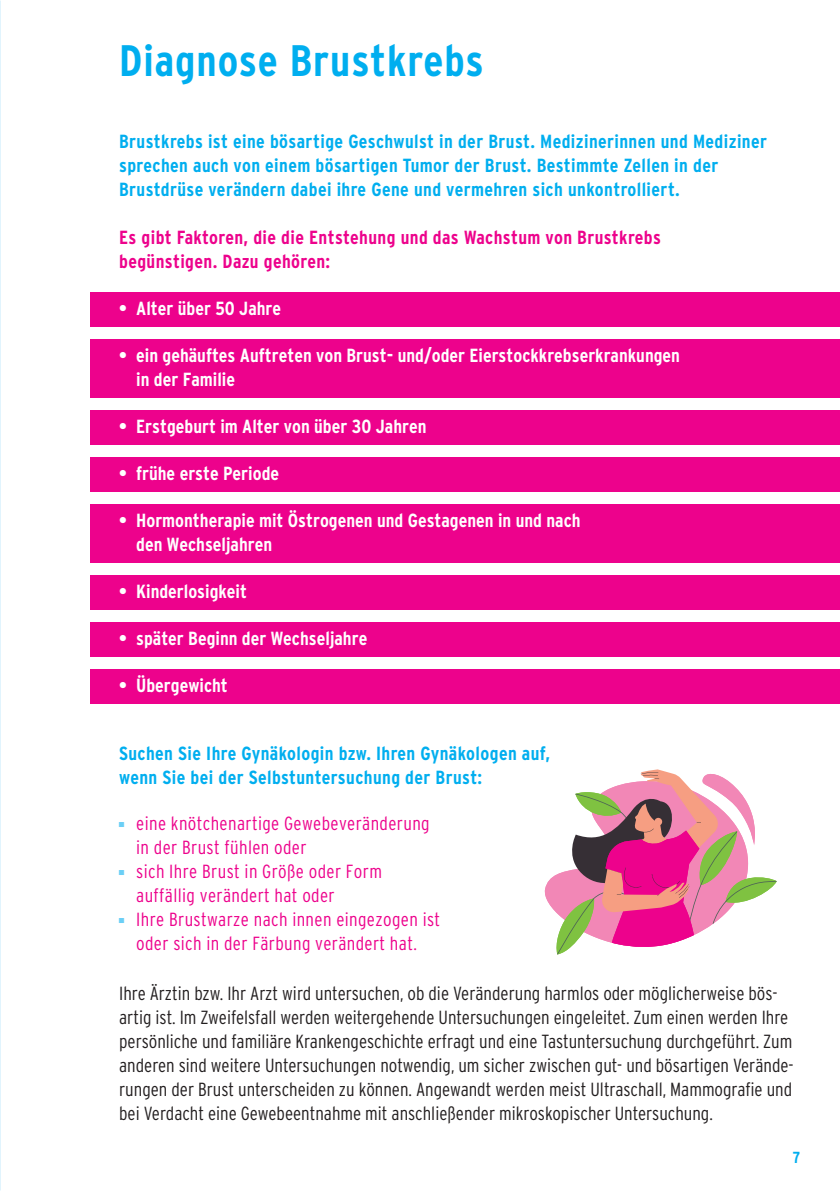
<style>
.page{position:relative;width:840px;height:1191px;background:#fff}
.page>*{position:absolute;margin:0;border:0;box-sizing:border-box;transform-origin:0 0}
.t1{font:700 condensed 44px "Interstate";letter-spacing:.02em;color:#00aeef}
.t2{font:300 condensed 19px/24px "Interstate";color:#231f20}
.t3{font:700 condensed 19px/24px "Interstate";letter-spacing:.02em;color:#00aeef}
.t4{font:700 condensed 19px/24px "Interstate";color:#fff}
.t5{font:300 condensed 19px/24px "Interstate";letter-spacing:.02em;color:#ed028c}
.t6{font:700 condensed 19px/24px "Interstate";letter-spacing:.02em;color:#ed028c}
.t7{font:700 condensed 16px "Interstate";color:#00aeef}
</style>
<div class="page">
<img style="left:0;top:0;width:1px;height:1191px">
<div style="left:91px;top:292px;width:748px;height:34px;background:#ed028c"></div>
<div style="left:91px;top:339px;width:748px;height:58px;background:#ed028c"></div>
<div style="left:91px;top:410px;width:748px;height:34px;background:#ed028c"></div>
<div style="left:91px;top:457px;width:748px;height:34px;background:#ed028c"></div>
<div style="left:91px;top:504px;width:748px;height:58px;background:#ed028c"></div>
<div style="left:91px;top:575px;width:748px;height:34px;background:#ed028c"></div>
<div style="left:91px;top:622px;width:748px;height:34px;background:#ed028c"></div>
<div style="left:91px;top:669px;width:748px;height:34px;background:#ed028c"></div>
<svg style="left:544px;top:769px;width:232px;height:185px"></svg>
<h1 class="t1" style="left:119px;top:33px;width:366px">Diagnose Brustkrebs</h1>
<p class="t3" style="left:119px;top:129px;width:649px">Brustkrebs ist eine bösartige Geschwulst in der Brust. Medizinerinnen und Mediziner sprechen auch von einem bösartigen Tumor der Brust. Bestimmte Zellen in der<br>Brustdrüse verändern dabei ihre Gene und vermehren sich unkontrolliert.</p>
<p class="t6" style="left:119px;top:225px;width:543px">Es gibt Faktoren, die die Entstehung und das Wachstum von Brustkrebs begünstigen. Dazu gehören:</p>
<p class="t4" style="left:119px;top:296px;width:163px">• Alter über 50 Jahre</p>
<p class="t4" style="left:136px;top:343px;width:545px;text-indent:-17px">• ein gehäuftes Auftreten von Brust- und/oder Eierstockkrebserkrankungen in der Familie</p>
<p class="t4" style="left:119px;top:414px;width:309px">• Erstgeburt im Alter von über 30 Jahren</p>
<p class="t4" style="left:119px;top:461px;width:161px">• frühe erste Periode</p>
<p class="t4" style="left:136px;top:508px;width:445px;text-indent:-17px">• Hormontherapie mit Östrogenen und Gestagenen in und nach den Wechseljahren</p>
<p class="t4" style="left:119px;top:579px;width:129px">• Kinderlosigkeit</p>
<p class="t4" style="left:119px;top:626px;width:249px">• später Beginn der Wechseljahre</p>
<p class="t4" style="left:119px;top:673px;width:110px">• Übergewicht</p>
<p class="t3" style="left:119px;top:741px;width:432px">Suchen Sie Ihre Gynäkologin bzw. Ihren Gynäkologen auf, wenn Sie bei der Selbstuntersuchung der Brust:</p>
<p class="t5" style="left:136px;top:811px;width:305px">eine knötchenartige Gewebeveränderung in der Brust fühlen oder<br>sich Ihre Brust in Größe oder Form auffällig verändert hat oder<br>Ihre Brustwarze nach innen eingezogen ist oder sich in der Färbung verändert hat.</p>
<p class="t2" style="left:119px;top:981px;width:675px">Ihre Ärztin bzw. Ihr Arzt wird untersuchen, ob die Veränderung harmlos oder möglicherweise bös&shy;artig ist. Im Zweifelsfall werden weitergehende Untersuchungen eingeleitet. Zum einen werden Ihre persönliche und familiäre Krankengeschichte erfragt und eine Tastuntersuchung durchgeführt. Zum anderen sind weitere Untersuchungen notwendig, um sicher zwischen gut- und bösartigen Verände&shy;rungen der Brust unterscheiden zu können. Angewandt werden meist Ultraschall, Mammografie und bei Verdacht eine Gewebeentnahme mit anschließender mikroskopischer Untersuchung.</p>
<p class="t7" style="left:792px;top:1147px;width:9px">7</p>
</div>
